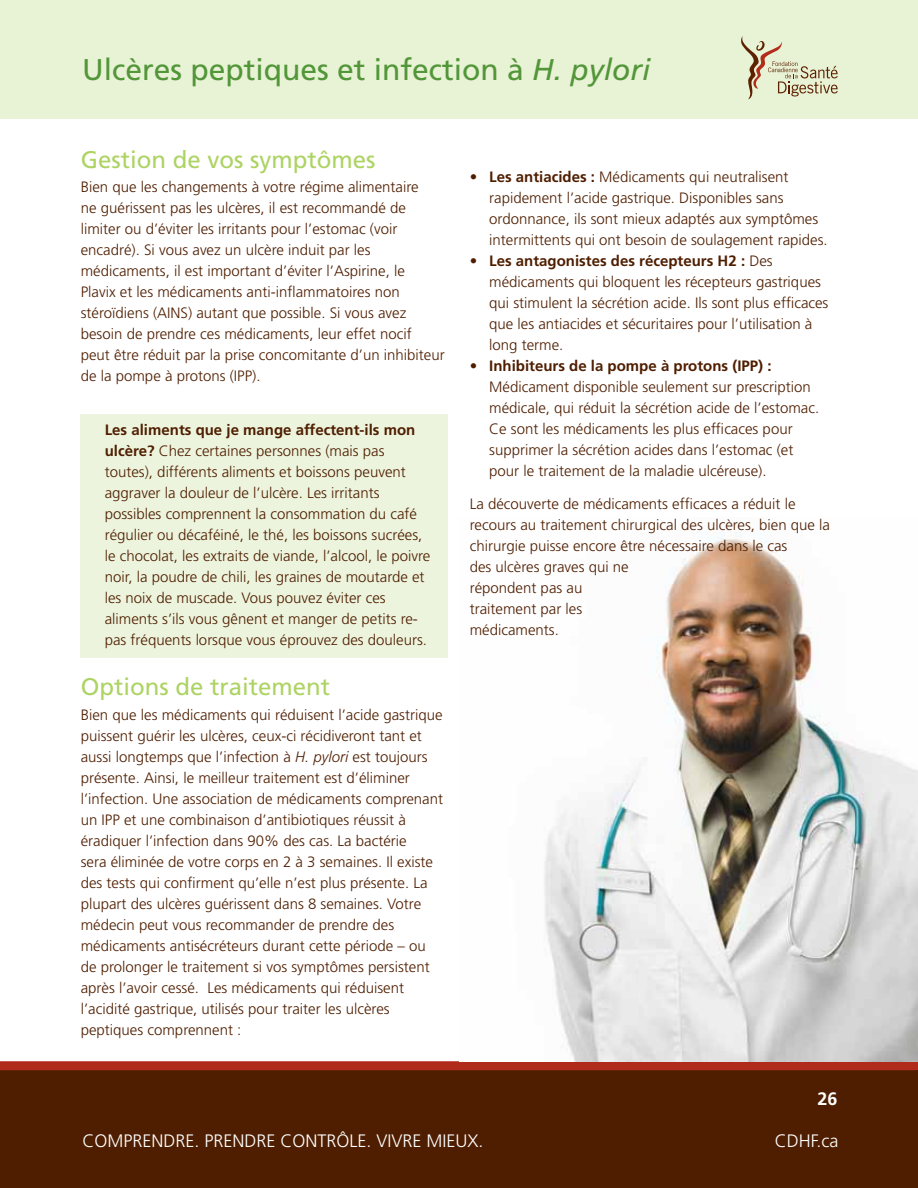
<style>
.page{position:relative;width:918px;height:1188px;background:#fff}
.page>*{position:absolute;margin:0;border:0;box-sizing:border-box;transform-origin:0 0}
.t1{font:30px "Frutiger";color:#529639}
.t2{font:24px "Frutiger";color:#add363}
.t3{font:300 18px "Frutiger";color:#fff}
.t4{font:300 18px "Frutiger";color:#4f1e01}
.t5{font:700 18px "Frutiger";color:#fff}
.t6{font:300 15px/21px "Frutiger";color:#4f1e01}
.s1{font-style:italic}
.s2{font-weight:700}
.s3{color:#fff}
</style>
<div class="page">
<div style="left:0;top:0;width:918px;height:119px;background:#e8f2d5"></div>
<div style="left:0;top:1070px;width:918px;height:118px;background:#4f1e01"></div>
<svg style="left:741px;top:36px;width:97px;height:64px"></svg>
<svg style="left:0;top:1061px;width:918px;height:9px;background:#b33729"></svg>
<img style="left:544px;top:532px;width:374px;height:529px">
<div style="left:81px;top:414px;width:367px;height:244px;background:#ecf4dd"></div>
<h1 class="t1" style="left:82px;top:52px;width:570px">Ulcères peptiques et infection à <span class="s1">H. pylori</span></h1>
<h2 class="t2" style="left:81px;top:145px;width:296px">Gestion de vos symptômes</h2>
<p class="t6" style="left:81px;top:177px;width:365px">Bien que les changements à votre régime alimentaire<br>ne guérissent pas les ulcères, il est recommandé de limiter ou d’éviter les irritants pour l’estomac (voir encadré). Si vous avez un ulcère induit par les médicaments, il est important d’éviter l’Aspirine, le<br>Plavix et les médicaments anti-inflammatoires non stéroïdiens (AINS) autant que possible. Si vous avez besoin de prendre ces médicaments, leur effet nocif<br>peut être réduit par la prise concomitante d’un inhibiteur de la pompe à protons (IPP).</p>
<p class="t6" style="left:105px;top:420px;width:327px"><span class="s2">Les aliments que je mange affectent-ils mon ulcère?</span> Chez certaines personnes (mais pas toutes), différents aliments et boissons peuvent aggraver la douleur de l’ulcère. Les irritants possibles comprennent la consommation du café régulier ou décaféiné, le thé, les boissons sucrées, le chocolat, les extraits de viande, l’alcool, le poivre noir, la poudre de chili, les graines de moutarde et les noix de muscade. Vous pouvez éviter ces aliments s’ils vous gênent et manger de petits re&shy;pas fréquents lorsque vous éprouvez des douleurs.</p>
<h2 class="t2" style="left:81px;top:673px;width:251px">Options de traitement</h2>
<p class="t6" style="left:81px;top:704px;width:364px">Bien que les médicaments qui réduisent l’acide gastrique puissent guérir les ulcères, ceux-ci récidiveront tant et aussi longtemps que l’infection à <span class="s1">H. pylori</span> est toujours présente. Ainsi, le meilleur traitement est d’éliminer l’infection. Une association de médicaments comprenant un IPP et une combinaison d’antibiotiques réussit à éradiquer l’infection dans 90% des cas. La bactérie<br>sera éliminée de votre corps en 2 à 3 semaines. Il existe des tests qui confirment qu’elle n’est plus présente. La plupart des ulcères guérissent dans 8 semaines. Votre médecin peut vous recommander de prendre des médicaments antisécréteurs durant cette période – ou de prolonger le traitement si vos symptômes persistent après l’avoir cessé. Les médicaments qui réduisent l’acidité gastrique, utilisés pour traiter les ulcères peptiques comprennent :</p>
<p class="t6" style="left:489px;top:166px;width:340px;text-indent:-20px">• <span class="s2">Les antiacides :</span> Médicaments qui neutralisent rapidement l’acide gastrique. Disponibles sans ordonnance, ils sont mieux adaptés aux symptômes intermittents qui ont besoin de soulagement rapides.</p>
<p class="t6" style="left:489px;top:250px;width:341px;text-indent:-20px">• <span class="s2">Les antagonistes des récepteurs H2 :</span> Des médicaments qui bloquent les récepteurs gastriques qui stimulent la sécrétion acide. Ils sont plus efficaces que les antiacides et sécuritaires pour l’utilisation à long terme.</p>
<p class="t6" style="left:489px;top:355px;width:332px;text-indent:-20px">• <span class="s2">Inhibiteurs de la pompe à protons (IPP) :<br></span>Médicament disponible seulement sur prescription médicale, qui réduit la sécrétion acide de l’estomac.<br>Ce sont les médicaments les plus efficaces pour supprimer la sécrétion acides dans l’estomac (et pour le traitement de la maladie ulcéreuse).</p>
<p class="t6" style="left:470px;top:493px;width:362px">La découverte de médicaments efficaces a réduit le recours au traitement chirurgical des ulcères, bien que la chirurgie puisse encore être nécessaire dans le cas<br>des ulcères graves qui ne<br>répondent pas au<br>traitement par les<br>médicaments.</p>
<p class="t5" style="left:818px;top:1088px;width:22px">26</p>
<p class="t3" style="left:82px;top:1131px;width:403px">COMPRENDRE. PRENDRE CONTRÔLE. VIVRE MIEUX.</p>
<p class="t4" style="left:720px;top:1131px;width:67px">www.<span class="s3">cdhf</span></p>
<p class="t3" style="left:817px;top:1131px;width:23px">.ca</p>
</div>
